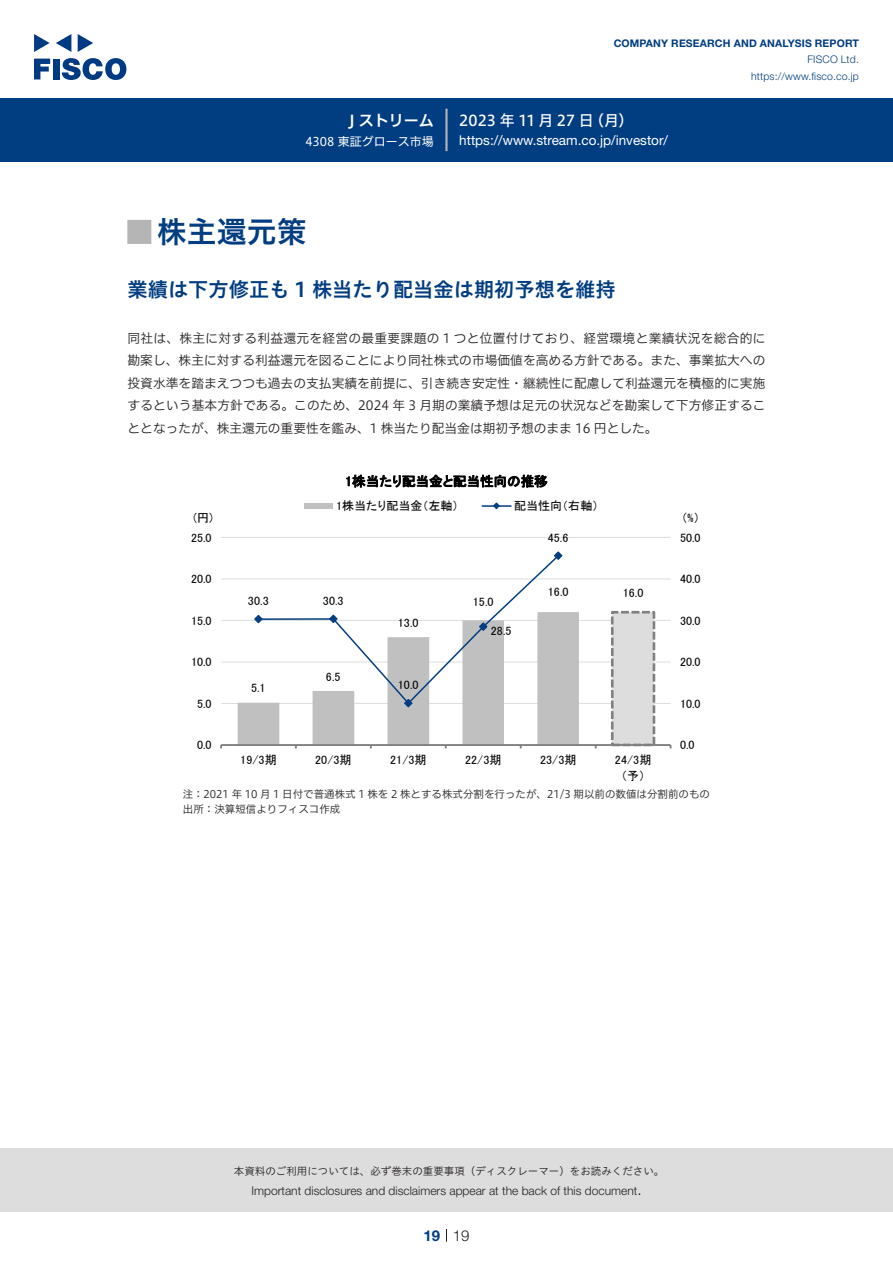
<style>
.page{position:relative;width:893px;height:1263px;background:#fff}
.page>*{position:absolute;margin:0;border:0;box-sizing:border-box;transform-origin:0 0}
.t1{font:30px "Hiragino UD Sans Std N W6";color:#003d81}
.t2{font:24px "Hiragino UD Sans Std N W6";color:#b5b5b6}
.t3{font:20.25px "Hiragino UD Sans Std W6";color:#003d81}
.t4{font:15px "Hiragino UD Sans F Std N W5";letter-spacing:.005em;color:#fff}
.t5{font:15px "Hiragino UD Sans F Std N W6";color:#fff}
.t6{font:300 15px "Helvetica Neue LT Std";color:#231f20}
.t7{font:700 15px "Helvetica Neue LT Std";color:#003d81}
.t8{font:13.5px "Helvetica Neue LT Std";color:#fff}
.t9{font:13.5px "MS P Gothic";color:#000}
.t10{font:12.75px/22.5px "Hiragino UD Sans F Std N W3";color:#231f20;text-align:justify}
.t11{font:12.15px "MS P Gothic";color:#000}
.t12{font:12px "MS P Gothic";letter-spacing:.005em;color:#000}
.t13{font:300 12px "Helvetica Neue LT Std";color:#231f20}
.t14{font:12px "Hiragino UD Sans F Std N W4";color:#fff}
.t15{font:10.5px/15px "Hiragino UD Sans F Std N W3";color:#231f20}
.t16{font:10.5px "Hiragino UD Sans Std W3";color:#231f20}
.t17{font:700 10.5px "Helvetica Neue LT Std";letter-spacing:.015em;color:#003d81}
.t18{font:300 10.5px/16.5px "Helvetica Neue LT Std";letter-spacing:.015em;color:#003d81;text-align:right}
</style>
<div class="page">
<div style="left:0;top:1148px;width:893px;height:64px;background:#ddd"></div>
<svg style="left:34px;top:59px;width:16px;height:20px"></svg>
<div style="left:53px;top:59px;width:6px;height:20px;background:#003a83"></div>
<svg style="left:62px;top:58px;width:64px;height:22px"></svg>
<svg style="left:34px;top:34px;width:16px;height:18px"></svg>
<svg style="left:78px;top:34px;width:15px;height:18px"></svg>
<svg style="left:56px;top:34px;width:15px;height:18px"></svg>
<div style="left:0;top:98px;width:893px;height:64px;background:#003d81"></div>
<hr style="left:445px;top:109px;width:3px;height:42px;background:#b5b5b6">
<svg style="left:446px;top:1229px;width:1px;height:13px"></svg>
<hr style="left:221px;top:703px;width:450px;height:1px;background:#ddd">
<hr style="left:221px;top:662px;width:450px;height:1px;background:#ddd">
<hr style="left:221px;top:620px;width:450px;height:1px;background:#ddd">
<hr style="left:221px;top:579px;width:450px;height:1px;background:#ddd">
<hr style="left:221px;top:537px;width:450px;height:1px;background:#ddd">
<div style="left:612px;top:612px;width:42px;height:133px;background:#ddd"></div>
<div style="left:611px;top:611px;width:44px;height:135px;border:3px dashed #808080"></div>
<svg style="left:238px;top:612px;width:341px;height:132px;fill:#c0c0c0"></svg>
<hr style="left:221px;top:744px;width:450px;height:2px;background:#808080">
<svg style="left:257px;top:560px;width:303px;height:145px"></svg>
<svg style="left:254px;top:614px;width:9px;height:10px"></svg>
<svg style="left:329px;top:614px;width:9px;height:10px"></svg>
<svg style="left:403px;top:698px;width:10px;height:10px"></svg>
<svg style="left:478px;top:622px;width:10px;height:9px"></svg>
<svg style="left:553px;top:551px;width:10px;height:9px"></svg>
<div style="left:304px;top:503px;width:29px;height:6px;background:#c0c0c0"></div>
<hr style="left:482px;top:505px;width:29px;height:2px;background:#003d81">
<svg style="left:492px;top:502px;width:8px;height:8px"></svg>
<p class="t5" style="left:349px;top:109px;width:86px">J ストリーム</p>
<p class="t14" style="left:305px;top:132px;width:130px">4308 東証グロース市場</p>
<p class="t17" style="left:614px;top:37px;width:247px">COMPANY RESEARCH AND ANALYSIS REPORT</p>
<p class="t18" style="left:751px;top:51px;width:109px">FISCO Ltd. https://www.fisco.co j p.</p>
<p class="t4" style="left:589px;top:109px;width:46px">（月(</p>
<p class="t4" style="left:459px;top:109px;width:136px">2023 年 11 月 27 日</p>
<p class="t8" style="left:459px;top:132px;width:210px">https://www.stream.co j p. /investor/</p>
<h1 class="t1" style="left:157px;top:209px;width:151px">株主還元策</h1>
<h2 class="t2" style="left:128px;top:213px;width:25px">█</h2>
<h3 class="t3" style="left:128px;top:274px;width:490px">業績は下方修正も 1 株当たり配当金は期初予想を維持</h3>
<p class="t10" style="left:128px;top:326px;width:639px">同社は、株主に対する利益還元を経営の最重要課題の 1 つと位置付けており、経営環境と業績状況を総合的に勘案し、株主に対する利益還元を図ることにより同社株式の市場価値を高める方針である。また、事業拡大への投資水準を踏まえつつも過去の支払実績を前提に、引き続き安定性・継続性に配慮して利益還元を積極的に実施するという基本方針である。このため、2024 年 3 月期の業績予想は足元の状況などを勘案して下方修正することとなったが、株主還元の重要性を鑑み、1 株当たり配当金は期初予想のまま 16 円とした。</p>
<p class="t12" style="left:193px;top:511px;width:21px">円( (</p>
<p class="t9" style="left:345px;top:474px;width:204px">1株当たり配当金と配当性向の推移</p>
<p class="t12" style="left:514px;top:500px;width:86px">配当性向（右軸(</p>
<p class="t12" style="left:336px;top:500px;width:124px">1株当たり配当金（左軸）</p>
<p class="t12" style="left:681px;top:511px;width:20px">(%)</p>
<p class="t12" style="left:191px;top:531px;width:22px">25.0</p>
<p class="t12" style="left:548px;top:531px;width:22px">45.6</p>
<p class="t12" style="left:680px;top:531px;width:22px">50.0</p>
<p class="t12" style="left:191px;top:573px;width:22px">20.0</p>
<p class="t12" style="left:680px;top:573px;width:22px">40.0</p>
<p class="t12" style="left:248px;top:595px;width:22px">30.3</p>
<p class="t12" style="left:323px;top:595px;width:22px">30.3</p>
<p class="t12" style="left:473px;top:595px;width:22px">15.0</p>
<p class="t11" style="left:548px;top:585px;width:22px">16.0</p>
<p class="t12" style="left:623px;top:587px;width:22px">16.0</p>
<p class="t12" style="left:191px;top:614px;width:22px">15.0</p>
<p class="t12" style="left:398px;top:616px;width:22px">13.0</p>
<p class="t12" style="left:491px;top:625px;width:22px">28.5</p>
<p class="t12" style="left:680px;top:614px;width:22px">30.0</p>
<p class="t12" style="left:191px;top:656px;width:22px">10.0</p>
<p class="t12" style="left:680px;top:656px;width:22px">20.0</p>
<p class="t12" style="left:251px;top:682px;width:16px">5.1</p>
<p class="t12" style="left:326px;top:670px;width:16px">6.5</p>
<p class="t12" style="left:398px;top:679px;width:22px">10.0</p>
<p class="t12" style="left:197px;top:697px;width:16px">5.0</p>
<p class="t12" style="left:680px;top:697px;width:22px">10.0</p>
<p class="t12" style="left:197px;top:739px;width:16px">0.0</p>
<p class="t12" style="left:680px;top:739px;width:16px">0.0</p>
<p class="t12" style="left:240px;top:754px;width:38px">19/3期</p>
<p class="t12" style="left:315px;top:754px;width:38px">20/3期</p>
<p class="t12" style="left:390px;top:754px;width:38px">21/3期</p>
<p class="t12" style="left:465px;top:754px;width:38px">22/3期</p>
<p class="t12" style="left:540px;top:754px;width:38px">23/3期</p>
<p class="t12" style="left:615px;top:754px;width:38px">24/3期</p>
<p class="t12" style="left:621px;top:769px;width:26px">予（ (</p>
<p class="t15" style="left:183px;top:786px;width:529px">注：2021 年 10 月 1 日付で普通株式 1 株を 2 株とする株式分割を行ったが、21/3 期以前の数値は分割前のもの出所：決算短信よりフィスコ作成</p>
<p class="t16" style="left:234px;top:1163px;width:432px">本資料のご利用については、必ず巻末の重要事項（ディスクレーマー）をお読みください。</p>
<p class="t6" style="left:637px;top:1180px;width:6px">.</p>
<p class="t13" style="left:251px;top:1183px;width:387px">Important disclosures and disclaimers appear at the back of this document</p>
<p class="t7" style="left:423px;top:1226px;width:18px">19</p>
<p class="t6" style="left:453px;top:1226px;width:18px">19</p>
</div>
